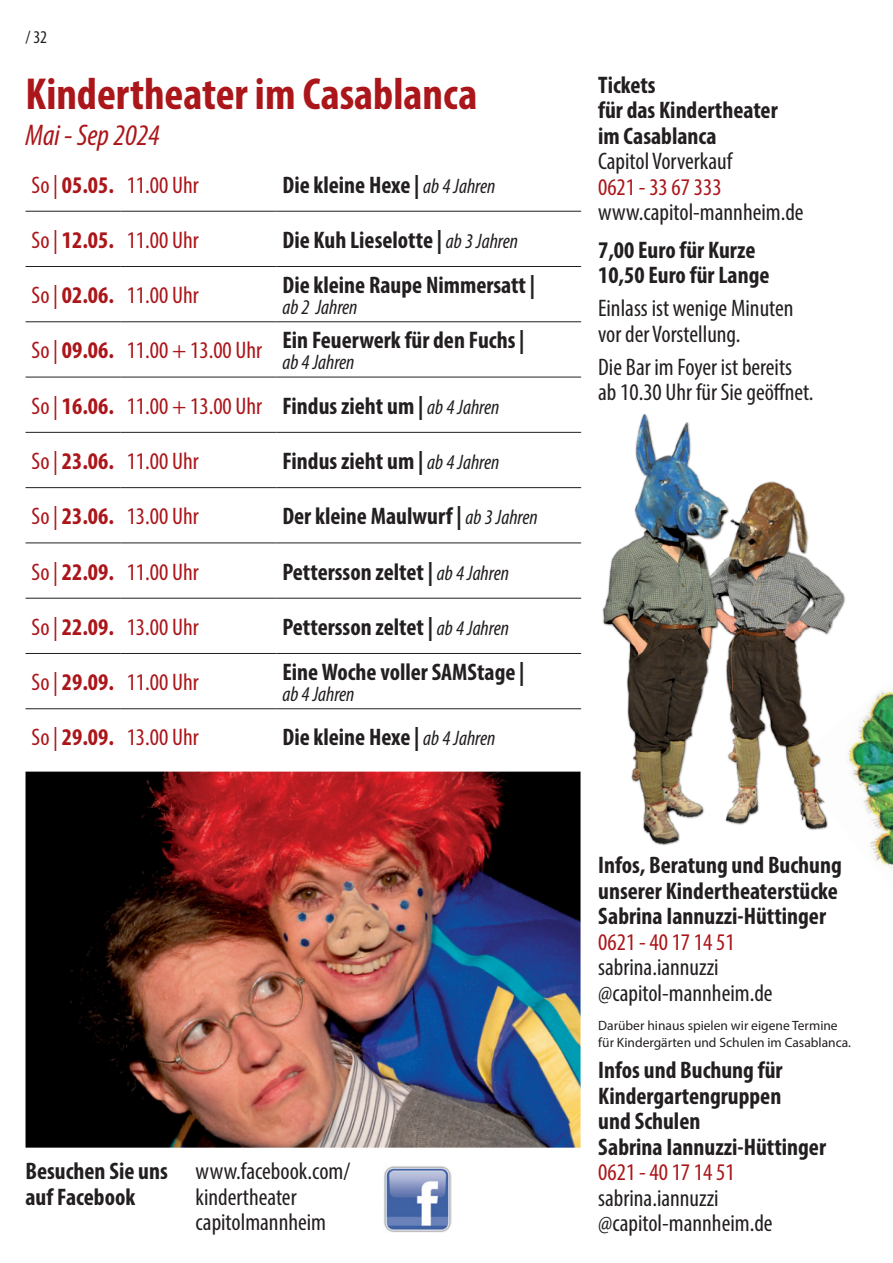
<style>
.page{position:relative;width:893px;height:1263px;background:#fff}
.page>*{position:absolute;margin:0;border:0;box-sizing:border-box;transform-origin:0 0}
.t1{font:700 condensed 45px "Myriad Pro";color:#ab161a}
.t2{font:italic condensed 30px "Myriad Pro";color:#ab161a}
.t3{font:700 condensed 24px/25.5px "Myriad Pro";color:#231f20}
.t4{font:condensed 24px/25.5px "Myriad Pro";color:#231f20}
.t5{font:condensed 24px "Myriad Pro";color:#ab161a}
.t6{font:italic condensed 21px "Myriad Pro";color:#231f20}
.t7{font:condensed 18px "Myriad Pro";color:#231f20}
.t8{font:13.5px/16.2px "Myriad Pro";color:#231f20}
.s1{font-weight:700}
.s2{font-weight:400;font-style:italic;font-size:21px}
.s3{font-weight:400;color:#ab161a}
.s4{color:#ab161a}
.s5{font-weight:700;color:#231f20}
.s6{font-style:italic;font-size:21px;color:#231f20}
</style>
<div class="page">
<hr style="left:26px;top:211px;width:95px;height:1px;background:#231f20">
<hr style="left:121px;top:211px;width:155px;height:1px;background:#231f20">
<hr style="left:276px;top:211px;width:305px;height:1px;background:#231f20">
<hr style="left:26px;top:266px;width:95px;height:1px;background:#231f20">
<hr style="left:121px;top:266px;width:155px;height:1px;background:#231f20">
<hr style="left:276px;top:266px;width:305px;height:1px;background:#231f20">
<hr style="left:26px;top:321px;width:95px;height:1px;background:#231f20">
<hr style="left:121px;top:321px;width:155px;height:1px;background:#231f20">
<hr style="left:276px;top:321px;width:305px;height:1px;background:#231f20">
<hr style="left:26px;top:377px;width:95px;height:1px;background:#231f20">
<hr style="left:121px;top:377px;width:155px;height:1px;background:#231f20">
<hr style="left:276px;top:377px;width:305px;height:1px;background:#231f20">
<hr style="left:26px;top:432px;width:95px;height:1px;background:#231f20">
<hr style="left:121px;top:432px;width:155px;height:1px;background:#231f20">
<hr style="left:276px;top:432px;width:305px;height:1px;background:#231f20">
<hr style="left:26px;top:487px;width:95px;height:1px;background:#231f20">
<hr style="left:121px;top:487px;width:155px;height:1px;background:#231f20">
<hr style="left:276px;top:487px;width:305px;height:1px;background:#231f20">
<hr style="left:26px;top:543px;width:95px;height:1px;background:#231f20">
<hr style="left:121px;top:543px;width:155px;height:1px;background:#231f20">
<hr style="left:276px;top:543px;width:305px;height:1px;background:#231f20">
<hr style="left:26px;top:598px;width:95px;height:1px;background:#231f20">
<hr style="left:121px;top:598px;width:155px;height:1px;background:#231f20">
<hr style="left:276px;top:598px;width:305px;height:1px;background:#231f20">
<hr style="left:26px;top:653px;width:95px;height:1px;background:#231f20">
<hr style="left:121px;top:653px;width:155px;height:1px;background:#231f20">
<hr style="left:276px;top:653px;width:305px;height:1px;background:#231f20">
<hr style="left:26px;top:708px;width:95px;height:1px;background:#231f20">
<hr style="left:121px;top:708px;width:155px;height:1px;background:#231f20">
<hr style="left:276px;top:708px;width:305px;height:1px;background:#231f20">
<img style="left:384px;top:1166px;width:67px;height:67px">
<img style="left:873px;top:690px;width:20px;height:179px">
<img style="left:26px;top:772px;width:554px;height:376px">
<img style="left:602px;top:413px;width:289px;height:438px">
<p class="t7" style="left:26px;top:26px;width:23px">/ 32</p>
<h1 class="t1" style="left:26px;top:66px;width:453px">Kindertheater im Casablanca</h1>
<p class="t2" style="left:26px;top:117px;width:136px">Mai - Sep 2024</p>
<p class="t5" style="left:32px;top:170px;width:169px">So | <span class="s1">05.05.</span> 11.00 Uhr</p>
<p class="t3" style="left:282px;top:171px;width:214px">Die kleine Hexe | <span class="s2">ab 4 Jahren</span></p>
<p class="t5" style="left:32px;top:225px;width:169px">So | <span class="s1">12.05.</span> 11.00 Uhr</p>
<p class="t3" style="left:282px;top:227px;width:237px">Die Kuh Lieselotte | <span class="s2">ab 3 Jahren</span></p>
<p class="t5" style="left:32px;top:281px;width:169px">So | <span class="s1">02.06.</span> 11.00 Uhr</p>
<p class="t3" style="left:282px;top:271px;width:254px">Die kleine Raupe Nimmersatt |</p>
<p class="t6" style="left:282px;top:294px;width:77px">ab 2 Jahren</p>
<p class="t3" style="left:32px;top:327px;width:494px"><span class="s3">So |</span> <span class="s4">09.06.</span> <span class="s3">11.00 + 13.00 Uhr</span> Ein Feuerwerk für den Fuchs |</p>
<p class="t6" style="left:282px;top:349px;width:74px">ab 4 Jahren</p>
<p class="t5" style="left:32px;top:391px;width:469px">So | <span class="s1">16.06.</span> 11.00 + 13.00 Uhr <span class="s5">Findus zieht um |</span> <span class="s6">ab 4 Jahren</span></p>
<p class="t5" style="left:32px;top:446px;width:169px">So | <span class="s1">23.06.</span> 11.00 Uhr</p>
<p class="t3" style="left:282px;top:448px;width:218px">Findus zieht um | <span class="s2">ab 4 Jahren</span></p>
<p class="t5" style="left:32px;top:502px;width:169px">So | <span class="s1">23.06.</span> 13.00 Uhr</p>
<p class="t3" style="left:282px;top:503px;width:257px">Der kleine Maulwurf | <span class="s2">ab 3 Jahren</span></p>
<p class="t5" style="left:32px;top:557px;width:169px">So | <span class="s1">22.09.</span> 11.00 Uhr</p>
<p class="t3" style="left:282px;top:558px;width:228px">Pettersson zeltet | <span class="s2">ab 4 Jahren</span></p>
<p class="t5" style="left:32px;top:612px;width:169px">So | <span class="s1">22.09.</span> 13.00 Uhr</p>
<p class="t3" style="left:282px;top:614px;width:228px">Pettersson zeltet | <span class="s2">ab 4 Jahren</span></p>
<p class="t5" style="left:32px;top:668px;width:169px">So | <span class="s1">29.09.</span> 11.00 Uhr</p>
<p class="t3" style="left:282px;top:658px;width:244px">Eine Woche voller SAMStage |</p>
<p class="t6" style="left:282px;top:681px;width:74px">ab 4 Jahren</p>
<p class="t5" style="left:32px;top:723px;width:169px">So | <span class="s1">29.09.</span> 13.00 Uhr</p>
<p class="t3" style="left:282px;top:724px;width:214px">Die kleine Hexe | <span class="s2">ab 4 Jahren</span></p>
<p class="t3" style="left:26px;top:1158px;width:144px">Besuchen Sie uns auf Facebook</p>
<p class="t4" style="left:196px;top:1158px;width:156px">www.facebook.com/ kindertheater capitolmannheim</p>
<p class="t3" style="left:598px;top:72px;width:181px">Tickets<br>für das Kindertheater im Casablanca</p>
<p class="t4" style="left:598px;top:148px;width:136px">Capitol Vorverkauf</p>
<p class="t5" style="left:598px;top:172px;width:125px">0621 - 33 67 333</p>
<p class="t4" style="left:598px;top:199px;width:207px">www.capitol-mannheim.de</p>
<p class="t3" style="left:598px;top:237px;width:173px">7,00 Euro für Kurze<br>10,50 Euro für Lange</p>
<p class="t4" style="left:598px;top:295px;width:197px">Einlass ist wenige Minuten vor der Vorstellung.</p>
<p class="t4" style="left:598px;top:354px;width:217px">Die Bar im Foyer ist bereits ab 10.30 Uhr für Sie geöffnet.</p>
<p class="t3" style="left:598px;top:852px;width:245px">Infos, Beratung und Buchung unserer Kindertheaterstücke<br>Sabrina Iannuzzi-Hüttinger</p>
<p class="t5" style="left:598px;top:927px;width:138px">0621 - 40 17 14 51</p>
<p class="t4" style="left:598px;top:954px;width:176px">sabrina.iannuzzi @capitol-mannheim.de</p>
<p class="t8" style="left:598px;top:1017px;width:254px">Darüber hinaus spielen wir eigene Termine für Kindergärten und Schulen im Casablanca.</p>
<p class="t3" style="left:598px;top:1057px;width:229px">Infos und Buchung für<br>Kindergartengruppen<br>und Schulen<br>Sabrina Iannuzzi-Hüttinger</p>
<p class="t5" style="left:598px;top:1158px;width:138px">0621 - 40 17 14 51</p>
<p class="t4" style="left:598px;top:1184px;width:176px">sabrina.iannuzzi @capitol-mannheim.de</p>
</div>
